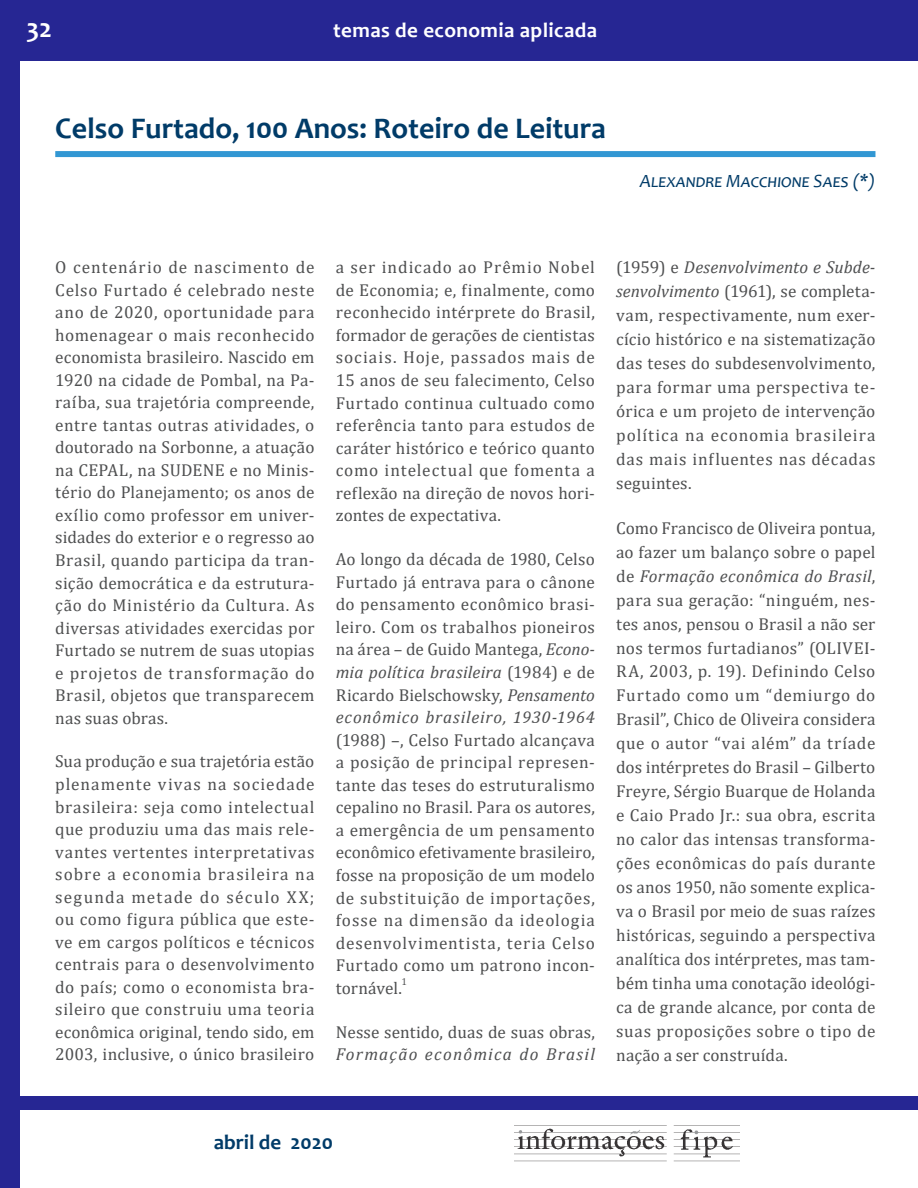
<style>
.page{position:relative;width:918px;height:1188px;background:#fff}
.page>*{position:absolute;margin:0;border:0;box-sizing:border-box;transform-origin:0 0}
.t1{font:700 30px "Candara";color:#003b68}
.t2{font:700 27px "Candara";color:#fff}
.t3{font:700 21px "Candara";letter-spacing:.02em;color:#fff}
.t4{font:700 21px "Candara";color:#003b68}
.t5{font:italic 18.75px "Candara";color:#003b68}
.t6{font:17.25px/22.5px "Cambria";letter-spacing:.02em;color:#4e4f50;text-align:justify}
.t7{font:italic 17.25px "Cambria";letter-spacing:.07em;color:#4e4f50}
.t8{font:10.05px "Cambria";color:#4e4f50}
.s1{font-style:italic}
</style>
<div class="page">
<div style="left:0;top:0;width:20px;height:1188px;background:#262693"></div>
<div style="left:0;top:0;width:918px;height:61px;background:#262693"></div>
<div style="left:15px;top:1097px;width:903px;height:13px;background:#262693"></div>
<img style="left:514px;top:1125px;width:225px;height:37px">
<div style="left:55px;top:151px;width:820px;height:6px;background:#3297d3"></div>
<h2 class="t2" style="left:26px;top:12px;width:27px">32</h2>
<p class="t3" style="left:333px;top:17px;width:265px">temas de economia aplicada</p>
<h1 class="t1" style="left:55px;top:110px;width:552px">Celso Furtado, 100 Anos: Roteiro de Leitura</h1>
<p class="t5" style="left:640px;top:169px;width:237px">Alexandre Macchione Saes (*)</p>
<p class="t6" style="left:55px;top:256px;width:261px">O centenário de nascimento de Celso Furtado é celebrado neste ano de 2020, oportunidade para homenagear o mais reconhecido economista brasileiro. Nascido em 1920 na cidade de Pombal, na Pa&shy;raíba, sua trajetória compreende, entre tantas outras atividades, o doutorado na Sorbonne, a atuação na CEPAL, na SUDENE e no Minis&shy;tério do Planejamento; os anos de exílio como professor em univer&shy;sidades do exterior e o regresso ao Brasil, quando participa da tran&shy;sição democrática e da estrutura&shy;ção do Ministério da Cultura. As diversas atividades exercidas por Furtado se nutrem de suas utopias e projetos de transformação do Brasil, objetos que transparecem nas suas obras.</p>
<p class="t6" style="left:55px;top:750px;width:261px">Sua produção e sua trajetória estão plenamente vivas na sociedade brasileira: seja como intelectual que produziu uma das mais rele&shy;vantes vertentes interpretativas sobre a economia brasileira na segunda metade do século XX; ou como figura pública que este&shy;ve em cargos políticos e técnicos centrais para o desenvolvimento do país; como o economista bra&shy;sileiro que construiu uma teoria econômica original, tendo sido, em 2003, inclusive, o único brasileiro</p>
<p class="t6" style="left:336px;top:256px;width:261px">a ser indicado ao Prêmio Nobel de Economia; e, finalmente, como reconhecido intérprete do Brasil, formador de gerações de cientistas sociais. Hoje, passados mais de 15 anos de seu falecimento, Celso Furtado continua cultuado como referência tanto para estudos de caráter histórico e teórico quanto como intelectual que fomenta a reflexão na direção de novos hori&shy;zontes de expectativa.</p>
<p class="t6" style="left:336px;top:548px;width:261px">Ao longo da década de 1980, Celso Furtado já entrava para o cânone do pensamento econômico brasi&shy;leiro. Com os trabalhos pioneiros na área – de Guido Mantega, <span class="s1">Econo&shy;mia política brasileira</span> (1984) e de Ricardo Bielschowsky, <span class="s1">Pensamento econômico brasileiro, 1930-1964</span></p>
<p class="t6" style="left:336px;top:728px;width:261px">(1988) –, Celso Furtado alcançava a posição de principal represen&shy;tante das teses do estruturalismo cepalino no Brasil. Para os autores, a emergência de um pensamento econômico efetivamente brasileiro, fosse na proposição de um modelo de substituição de importações, fosse na dimensão da ideologia desenvolvimentista, teria Celso Furtado como um patrono incon&shy;tornável.</p>
<p class="t8" style="left:402px;top:976px;width:7px">1</p>
<p class="t6" style="left:336px;top:1021px;width:261px">Nesse sentido, duas de suas obras,</p>
<p class="t7" style="left:336px;top:1042px;width:261px">Formação econômica do Brasil</p>
<p class="t6" style="left:616px;top:255px;width:261px;line-height:24px">(1959) e <span class="s1">Desenvolvimento e Subde&shy;senvolvimento</span> (1961), se completa&shy;vam, respectivamente, num exer&shy;cício histórico e na sistematização das teses do subdesenvolvimento, para formar uma perspectiva te&shy;órica e um projeto de intervenção política na economia brasileira das mais influentes nas décadas seguintes.</p>
<p class="t6" style="left:616px;top:516px;width:261px;line-height:24px">Como Francisco de Oliveira pontua, ao fazer um balanço sobre o papel de <span class="s1">Formação econômica do Brasil</span>, para sua geração: “ninguém, nes&shy;tes anos, pensou o Brasil a não ser nos termos furtadianos” (OLIVEI-RA, 2003, p. 19). Definindo Celso Furtado como um “demiurgo do Brasil”, Chico de Oliveira considera que o autor “vai além” da tríade dos intérpretes do Brasil – Gilberto Freyre, Sérgio Buarque de Holanda e Caio Prado Jr.: sua obra, escrita no calor das intensas transforma&shy;ções econômicas do país durante os anos 1950, não somente explica&shy;va o Brasil por meio de suas raízes históricas, seguindo a perspectiva analítica dos intérpretes, mas tam&shy;bém tinha uma conotação ideológi&shy;ca de grande alcance, por conta de suas proposições sobre o tipo de nação a ser construída.</p>
<p class="t4" style="left:214px;top:1129px;width:121px">abril de 2020</p>
</div>
